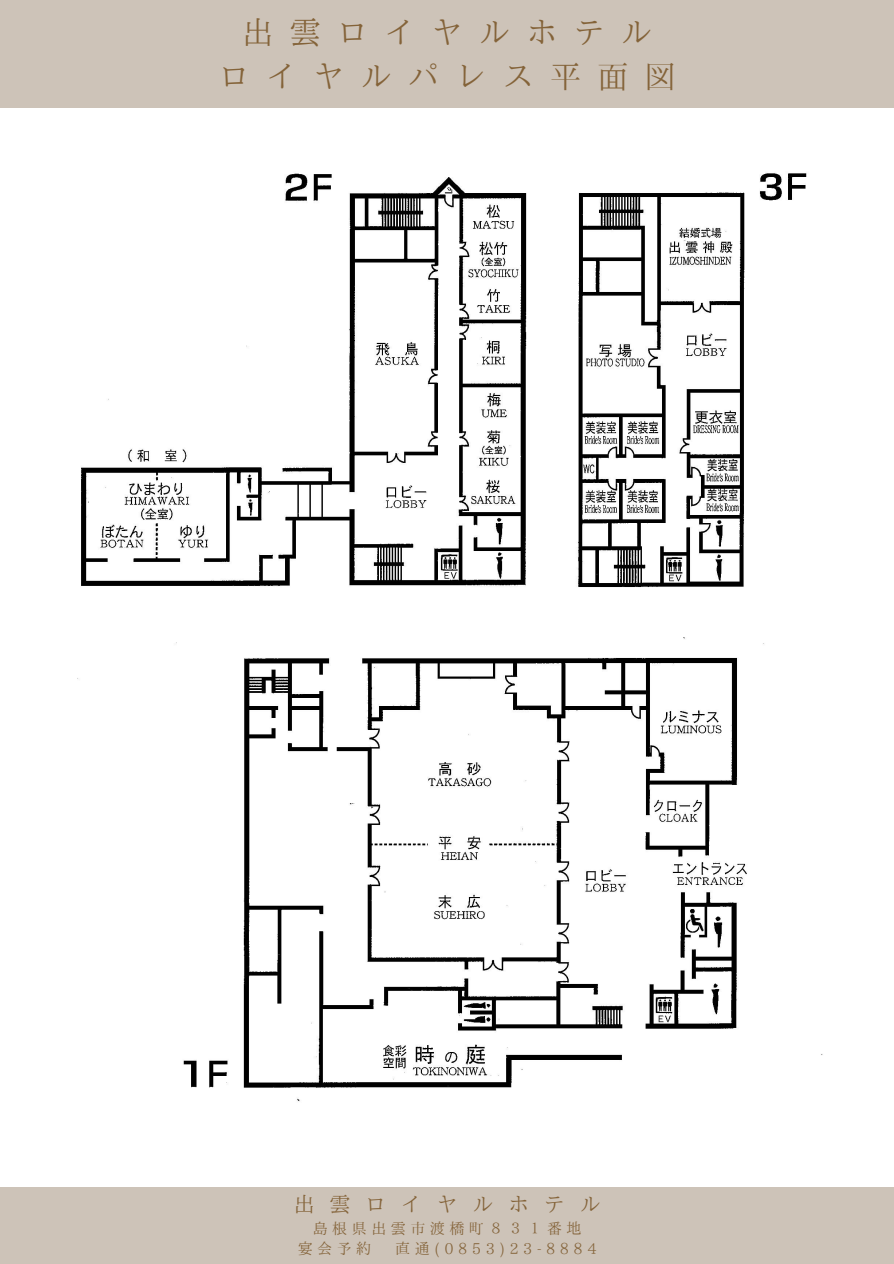
<style>
.page{position:relative;width:894px;height:1264px;background:#fff}
.page>*{position:absolute;margin:0;border:0;box-sizing:border-box;transform-origin:0 0}
.t1{font:31.5px/44px "IP Aex Mincho";letter-spacing:.5em;color:#846339;text-align:center}
.t2{font:21px "IP Aex Mincho";letter-spacing:.7em;color:#846339}
.t3{font:15px/20.2px "IP Aex Mincho";letter-spacing:.3em;color:#846339}
</style>
<div class="page">
<div style="left:0;top:0;width:893px;height:107px;background:#cdc3b8"></div>
<div style="left:0;top:1187px;width:893px;height:76px;background:#cdc3b8"></div>
<img style="left:77px;top:173px;width:746px;height:929px">
<h1 class="t1" style="left:218px;top:10px;width:459px">出雲ロイヤルホテル<br>ロイヤルパレス平⾯図</h1>
<h2 class="t2" style="left:293px;top:1193px;width:308px">出雲ロイヤルホテル</h2>
<p class="t3" style="left:297px;top:1218px;width:285px;text-indent:15px">島根県出雲市渡橋町８３１番地宴会予約</p>
<p class="t3" style="left:395px;top:1238px;width:203px">直通(0853)23-8884</p>
</div>
